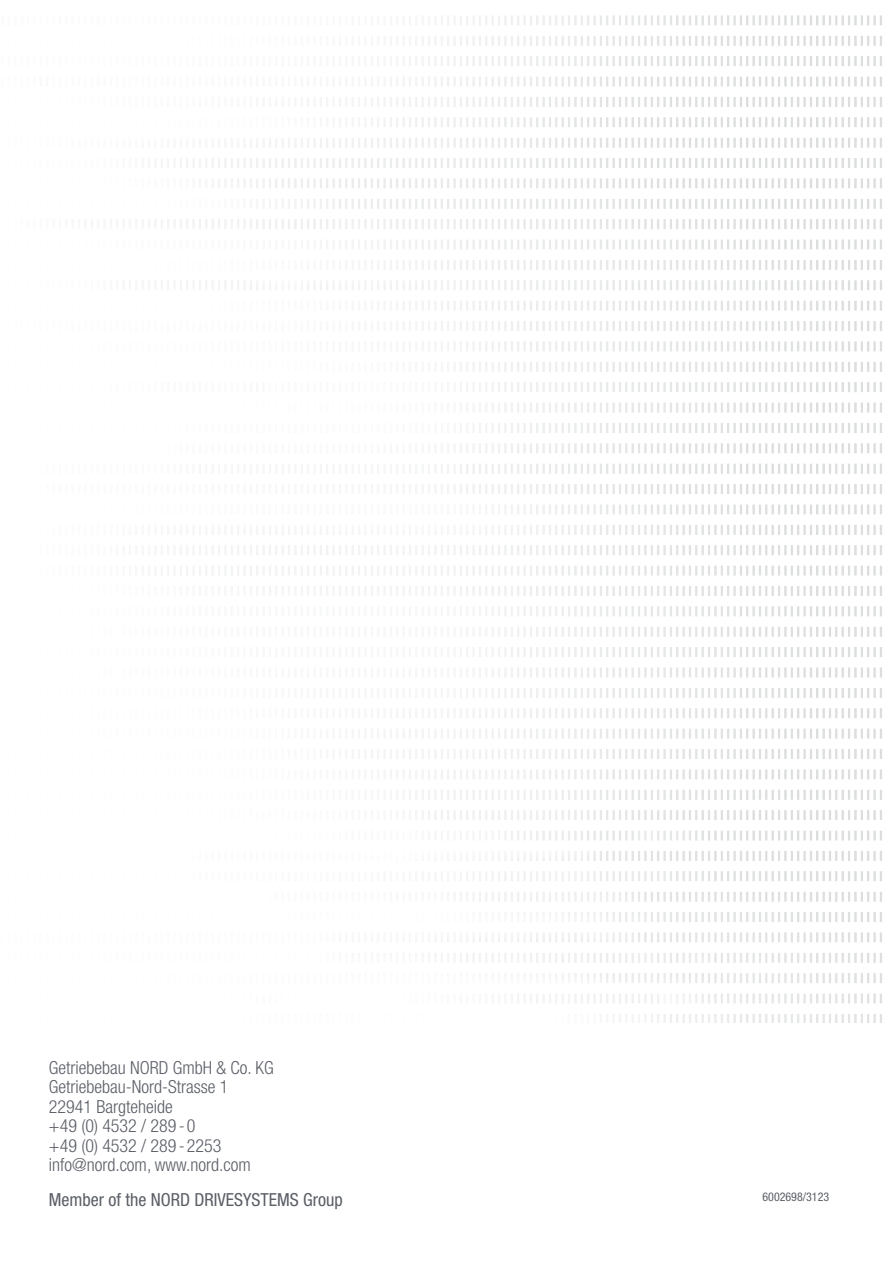
<style>
.page{position:relative;width:893px;height:1263px;background:#fff}
.page>*{position:absolute;margin:0;border:0;box-sizing:border-box;transform-origin:0 0}
.t1{font:300 condensed 18px "Helvetica Neue LT Std";color:#5b5f66}
.t2{font:condensed 18px "Helvetica Neue LT Std";color:#5b5f66}
.t3{font:condensed 12px "Helvetica Neue LT Std";color:#5b5f66}
</style>
<div class="page">
<img style="left:129px;top:15px;width:753px;height:1008px">
<p class="t1" style="left:49px;top:1057px;width:226px">Getriebebau NORD GmbH &amp; Co. KG</p>
<p class="t1" style="left:49px;top:1076px;width:181px">Getriebebau-Nord-Strasse 1</p>
<p class="t1" style="left:49px;top:1096px;width:125px">22941 Bargteheide</p>
<p class="t1" style="left:49px;top:1115px;width:148px">+49 (0) 4532 / 289- 0</p>
<p class="t1" style="left:49px;top:1135px;width:174px">+49 (0) 4532 / 289- 2253</p>
<p class="t1" style="left:49px;top:1154px;width:203px">info@nord.com, www.nord.com</p>
<p class="t2" style="left:49px;top:1189px;width:295px">Member of the NORD DRIVESYSTEMS Group</p>
<p class="t3" style="left:762px;top:1189px;width:68px">6002698/3123</p>
</div>
